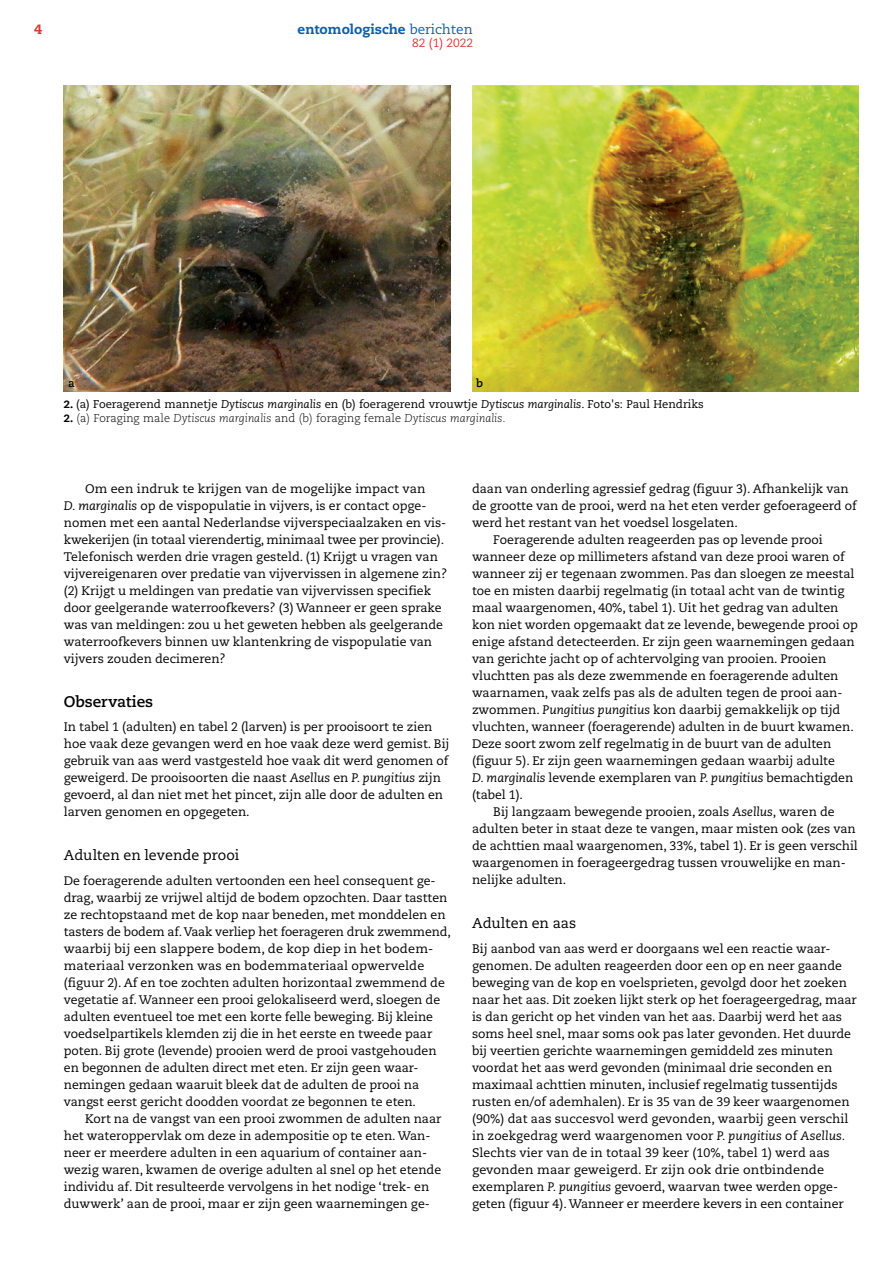
<style>
.page{position:relative;width:893px;height:1263px;background:#fff}
.page>*{position:absolute;margin:0;border:0;box-sizing:border-box;transform-origin:0 0}
.t1{font:700 15.3px "Caecilia LT Std";color:#000}
.t2{font:14.25px "Caecilia LT Std";letter-spacing:-.005em;color:#000}
.t3{font:800 13.5px "Caecilia LT Std";color:#115fa4}
.t4{font:800 13.5px "Caecilia LT Std";color:#d93a37}
.t5{font:12.3px/17px "Caecilia LT Std";color:#000}
.t6{font:12px "Caecilia LT Std";color:#d93a37}
.t7{font:11.25px "Caecilia LT Std";color:#000}
.t8{font:300 11.25px "Caecilia LT Std";color:#000}
.t9{font:700 11.25px "Caecilia LT Std";color:#000}
.s1{font-weight:400}
.s2{font-weight:800;font-size:10.5px}
.s3{font-style:italic}
</style>
<div class="page">
<img style="left:472px;top:85px;width:387px;height:306px">
<img style="left:64px;top:85px;width:387px;height:306px">
<p class="t4" style="left:34px;top:21px;width:9px">4</p>
<p class="t3" style="left:298px;top:21px;width:177px">entomologische <span class="s1">berichten</span></p>
<p class="t6" style="left:412px;top:36px;width:62px">82 (1) 2022</p>
<p class="t9" style="left:68px;top:377px;width:8px">a</p>
<p class="t9" style="left:476px;top:377px;width:8px">b</p>
<p class="t7" style="left:64px;top:398px;width:641px"><span class="s2">2.</span> (a) Foeragerend mannetje <span class="s3">Dytiscus marginalis</span> en (b) foeragerend vrouwtje <span class="s3">Dytiscus marginalis</span>. Foto's: Paul Hendriks</p>
<p class="t8" style="left:64px;top:412px;width:443px"><span class="s2">2.</span> (a) Foraging male <span class="s3">Dytiscus marginalis</span> and (b) foraging female <span class="s3">Dytiscus marginalis</span>.</p>
<p class="t5" style="left:64px;top:481px;width:385px;text-indent:21px">Om een indruk te krijgen van de mogelijke impact van<br><span class="s3">D. marginalis</span> op de vispopulatie in vijvers, is er contact opge&shy;nomen met een aantal Nederlandse vijverspeciaalzaken en vis&shy;kwekerijen (in totaal vierendertig, minimaal twee per provincie).<br>Telefonisch werden drie vragen gesteld. (1) Krijgt u vragen van vijvereigenaren over predatie van vijvervissen in algemene zin? (2) Krijgt u meldingen van predatie van vijvervissen specifiek door geelgerande waterroofkevers? (3) Wanneer er geen sprake was van meldingen: zou u het geweten hebben als geelgerande waterroofkevers binnen uw klantenkring de vispopulatie van vijvers zouden decimeren?</p>
<p class="t1" style="left:64px;top:692px;width:91px">Observaties</p>
<p class="t5" style="left:64px;top:719px;width:387px">In tabel 1 (adulten) en tabel 2 (larven) is per prooisoort te zien hoe vaak deze gevangen werd en hoe vaak deze werd gemist. Bij gebruik van aas werd vastgesteld hoe vaak dit werd genomen of geweigerd. De prooisoorten die naast <span class="s3">Asellus</span> en <span class="s3">P. pungitius</span> zijn gevoerd, al dan niet met het pincet, zijn alle door de adulten en larven genomen en opgegeten.</p>
<p class="t2" style="left:64px;top:847px;width:177px">Adulten en levende prooi</p>
<p class="t5" style="left:64px;top:872px;width:388px">De foeragerende adulten vertoonden een heel consequent ge&shy;drag, waarbij ze vrijwel altijd de bodem opzochten. Daar tastten ze rechtopstaand met de kop naar beneden, met monddelen en tasters de bodem af. Vaak verliep het foerageren druk zwemmend, waarbij bij een slappere bodem, de kop diep in het bodem&shy;materiaal verzonken was en bodemmateriaal opwervelde (figuur 2). Af en toe zochten adulten horizontaal zwemmend de vegetatie af. Wanneer een prooi gelokaliseerd werd, sloegen de adulten eventueel toe met een korte felle beweging. Bij kleine voedselpartikels klemden zij die in het eerste en tweede paar poten. Bij grote (levende) prooien werd de prooi vastgehouden en begonnen de adulten direct met eten. Er zijn geen waar&shy;nemingen gedaan waaruit bleek dat de adulten de prooi na vangst eerst gericht doodden voordat ze begonnen te eten.</p>
<p class="t5" style="left:64px;top:1110px;width:379px;text-indent:21px">Kort na de vangst van een prooi zwommen de adulten naar het wateroppervlak om deze in adempositie op te eten. Wan&shy;neer er meerdere adulten in een aquarium of container aan&shy;wezig waren, kwamen de overige adulten al snel op het etende individu af. Dit resulteerde vervolgens in het nodige ‘trek- en duwwerk’ aan de prooi, maar er zijn geen waarnemingen ge-</p>
<p class="t5" style="left:472px;top:481px;width:378px">daan van onderling agressief gedrag (figuur 3). Afhankelijk van</p>
<p class="t5" style="left:472px;top:498px;width:386px">de grootte van de prooi, werd na het eten verder gefoerageerd of</p>
<p class="t5" style="left:472px;top:515px;width:267px">werd het restant van het voedsel losgelaten.</p>
<p class="t5" style="left:493px;top:532px;width:331px">Foeragerende adulten reageerden pas op levende prooi</p>
<p class="t5" style="left:472px;top:549px;width:374px">wanneer deze op millimeters afstand van deze prooi waren of</p>
<p class="t5" style="left:472px;top:566px;width:384px">wanneer zij er tegenaan zwommen. Pas dan sloegen ze meestal</p>
<p class="t5" style="left:472px;top:583px;width:374px">toe en misten daarbij regelmatig (in totaal acht van de twintig</p>
<p class="t5" style="left:472px;top:600px;width:368px">maal waargenomen, 40%, tabel 1). Uit het gedrag van adulten</p>
<p class="t5" style="left:472px;top:617px;width:387px">kon niet worden opgemaakt dat ze levende, bewegende prooi op</p>
<p class="t5" style="left:472px;top:634px;width:384px">enige afstand detecteerden. Er zijn geen waarnemingen gedaan</p>
<p class="t5" style="left:472px;top:651px;width:356px">van gerichte jacht op of achtervolging van prooien. Prooien</p>
<p class="t5" style="left:472px;top:668px;width:368px">vluchtten pas als deze zwemmende en foeragerende adulten</p>
<p class="t5" style="left:472px;top:685px;width:372px">waarnamen, vaak zelfs pas als de adulten tegen de prooi aan-</p>
<p class="t5" style="left:472px;top:702px;width:370px">zwommen. <span class="s3">Pungitius pungitius</span> kon daarbij gemakkelijk op tijd</p>
<p class="t5" style="left:472px;top:719px;width:383px">vluchten, wanneer (foeragerende) adulten in de buurt kwamen.</p>
<p class="t5" style="left:472px;top:736px;width:361px">Deze soort zwom zelf regelmatig in de buurt van de adulten</p>
<p class="t5" style="left:472px;top:753px;width:364px">(figuur 5). Er zijn geen waarnemingen gedaan waarbij adulte</p>
<p class="t5" style="left:472px;top:770px;width:383px"><span class="s3">D. marginalis</span> levende exemplaren van <span class="s3">P. pungitius</span> bemachtigden</p>
<p class="t5" style="left:472px;top:787px;width:53px">(tabel 1).</p>
<p class="t5" style="left:493px;top:804px;width:343px">Bij langzaam bewegende prooien, zoals <span class="s3">Asellus</span>, waren de</p>
<p class="t5" style="left:472px;top:821px;width:385px">adulten beter in staat deze te vangen, maar misten ook (zes van</p>
<p class="t5" style="left:472px;top:838px;width:387px">de achttien maal waargenomen, 33%, tabel 1). Er is geen verschil</p>
<p class="t5" style="left:472px;top:855px;width:375px">waargenomen in foerageergedrag tussen vrouwelijke en man-</p>
<p class="t5" style="left:472px;top:872px;width:96px">nelijke adulten.</p>
<p class="t2" style="left:472px;top:915px;width:106px">Adulten en aas</p>
<p class="t5" style="left:472px;top:940px;width:386px">Bij aanbod van aas werd er doorgaans wel een reactie waar&shy;genomen. De adulten reageerden door een op en neer gaande beweging van de kop en voelsprieten, gevolgd door het zoeken naar het aas. Dit zoeken lijkt sterk op het foerageergedrag, maar is dan gericht op het vinden van het aas. Daarbij werd het aas soms heel snel, maar soms ook pas later gevonden. Het duurde bij veertien gerichte waarnemingen gemiddeld zes minuten voordat het aas werd gevonden (minimaal drie seconden en maximaal achttien minuten, inclusief regelmatig tussentijds rusten en/of ademhalen). Er is 35 van de 39 keer waargenomen (90%) dat aas succesvol werd gevonden, waarbij geen verschil in zoekgedrag werd waargenomen voor <span class="s3">P. pungitius</span> of <span class="s3">Asellus.<br></span>Slechts vier van de in totaal 39 keer (10%, tabel 1) werd aas gevonden maar geweigerd. Er zijn ook drie ontbindende exemplaren <span class="s3">P. pungitius</span> gevoerd, waarvan twee werden opge&shy;geten (figuur 4). Wanneer er meerdere kevers in een container</p>
</div>
